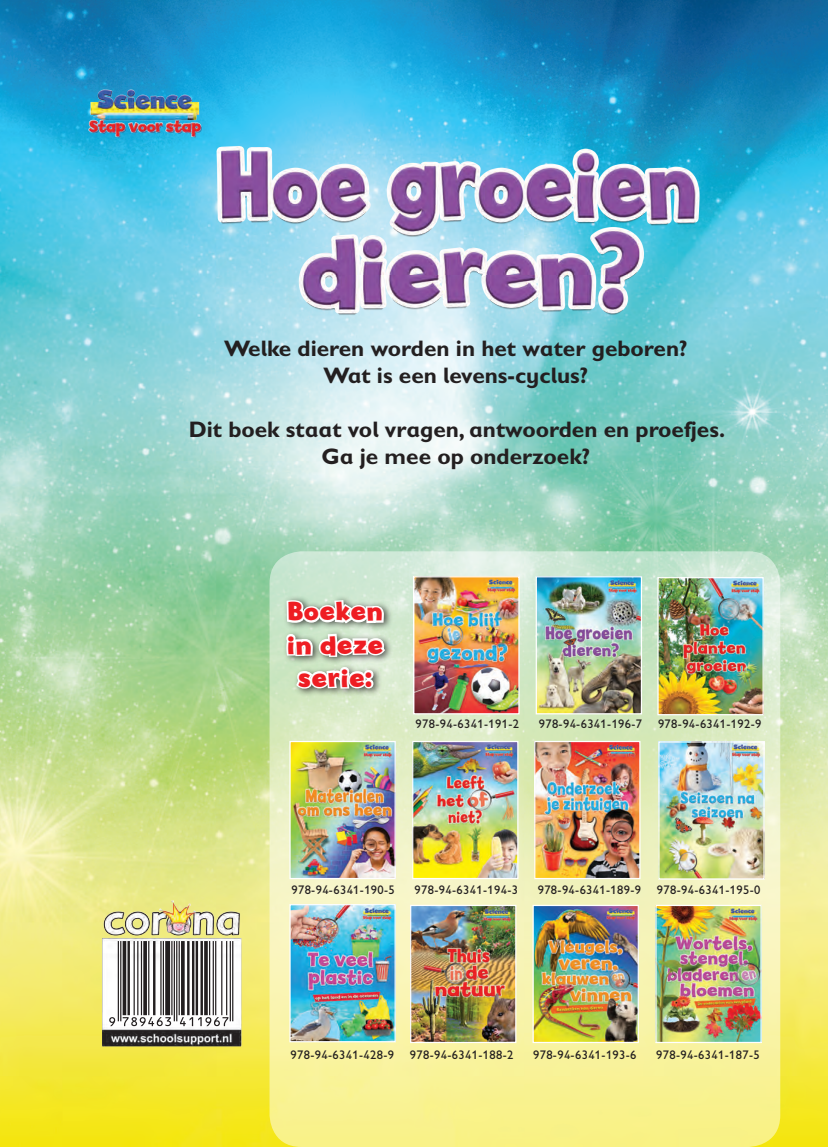
<style>
.page{position:relative;width:828px;height:1147px;background:#fff}
.page>*{position:absolute;margin:0;border:0;box-sizing:border-box;transform-origin:0 0}
.t1{font:700 27.5px "Billy";letter-spacing:.03em;color:#ee1d23}
.t2{font:700 22.5px "Gill Sans Infant Std";color:#231f20}
.t3{font:12.5px "Gill Sans Infant Std";letter-spacing:.03em;color:#231f20}
</style>
<div class="page">
<img style="left:0;top:0;width:827px;height:1146px">
<img style="left:177px;top:121px;width:560px;height:235px">
<svg style="left:269px;top:551px;width:511px;height:595px;background:#ebefb2"></svg>
<div style="left:283px;top:595px;width:111px;height:102px;background:#231f20;opacity:.75"></div>
<svg style="left:282px;top:598px;width:103px;height:27px"></svg>
<svg style="left:284px;top:631px;width:104px;height:27px"></svg>
<svg style="left:294px;top:665px;width:81px;height:34px"></svg>
<img style="left:412px;top:906px;width:102px;height:134px">
<div style="left:410px;top:904px;width:106px;height:138px;border:1px solid #fff"></div>
<img style="left:657px;top:906px;width:102px;height:134px">
<div style="left:655px;top:904px;width:106px;height:138px;border:1px solid #fff"></div>
<img style="left:534px;top:906px;width:102px;height:134px">
<div style="left:532px;top:904px;width:106px;height:138px;border:1px solid #fff"></div>
<img style="left:660px;top:743px;width:102px;height:134px">
<div style="left:658px;top:741px;width:106px;height:138px;border:1px solid #fff"></div>
<img style="left:291px;top:742px;width:102px;height:135px">
<div style="left:289px;top:740px;width:106px;height:139px;border:1px solid #fff"></div>
<img style="left:536px;top:742px;width:102px;height:135px">
<div style="left:534px;top:740px;width:106px;height:139px;border:1px solid #fff"></div>
<img style="left:414px;top:742px;width:102px;height:135px">
<div style="left:412px;top:740px;width:106px;height:139px;border:1px solid #fff"></div>
<img style="left:659px;top:579px;width:102px;height:134px">
<div style="left:657px;top:577px;width:106px;height:138px;border:1px solid #fff"></div>
<img style="left:415px;top:578px;width:102px;height:134px">
<div style="left:413px;top:576px;width:106px;height:138px;border:1px solid #fff"></div>
<img style="left:537px;top:578px;width:102px;height:134px">
<div style="left:535px;top:576px;width:106px;height:138px;border:1px solid #fff"></div>
<img style="left:99px;top:896px;width:144px;height:153px">
<img style="left:291px;top:905px;width:102px;height:135px">
<div style="left:289px;top:903px;width:106px;height:139px;border:1px solid #fff"></div>
<svg style="left:109px;top:940px;width:124px;height:85px"></svg>
<img style="left:85px;top:85px;width:122px;height:60px">
<p class="t2" style="left:224px;top:334px;width:465px">Welke dieren worden in het water geboren?</p>
<p class="t2" style="left:323px;top:361px;width:266px">Wat is een levens-cyclus?</p>
<p class="t2" style="left:189px;top:415px;width:537px">Dit boek staat vol vragen, antwoorden en proefjes.</p>
<p class="t2" style="left:321px;top:442px;width:270px">Ga je mee op onderzoek?</p>
<p class="t1" style="left:287px;top:595px;width:97px">Boeken</p>
<p class="t1" style="left:287px;top:628px;width:97px">in deze</p>
<p class="t1" style="left:298px;top:661px;width:75px">serie:</p>
<p class="t3" style="left:415px;top:716px;width:105px">978-94-6341-191-2</p>
<p class="t3" style="left:538px;top:716px;width:105px">978-94-6341-196-7</p>
<p class="t3" style="left:657px;top:716px;width:105px">978-94-6341-192-9</p>
<p class="t3" style="left:291px;top:882px;width:105px">978-94-6341-190-5</p>
<p class="t3" style="left:414px;top:882px;width:105px">978-94-6341-194-3</p>
<p class="t3" style="left:537px;top:882px;width:105px">978-94-6341-189-9</p>
<p class="t3" style="left:656px;top:882px;width:105px">978-94-6341-195-0</p>
<p class="t3" style="left:290px;top:1047px;width:105px">978-94-6341-428-9</p>
<p class="t3" style="left:410px;top:1047px;width:105px">978-94-6341-188-2</p>
<p class="t3" style="left:533px;top:1047px;width:105px">978-94-6341-193-6</p>
<p class="t3" style="left:656px;top:1047px;width:105px">978-94-6341-187-5</p>
</div>
